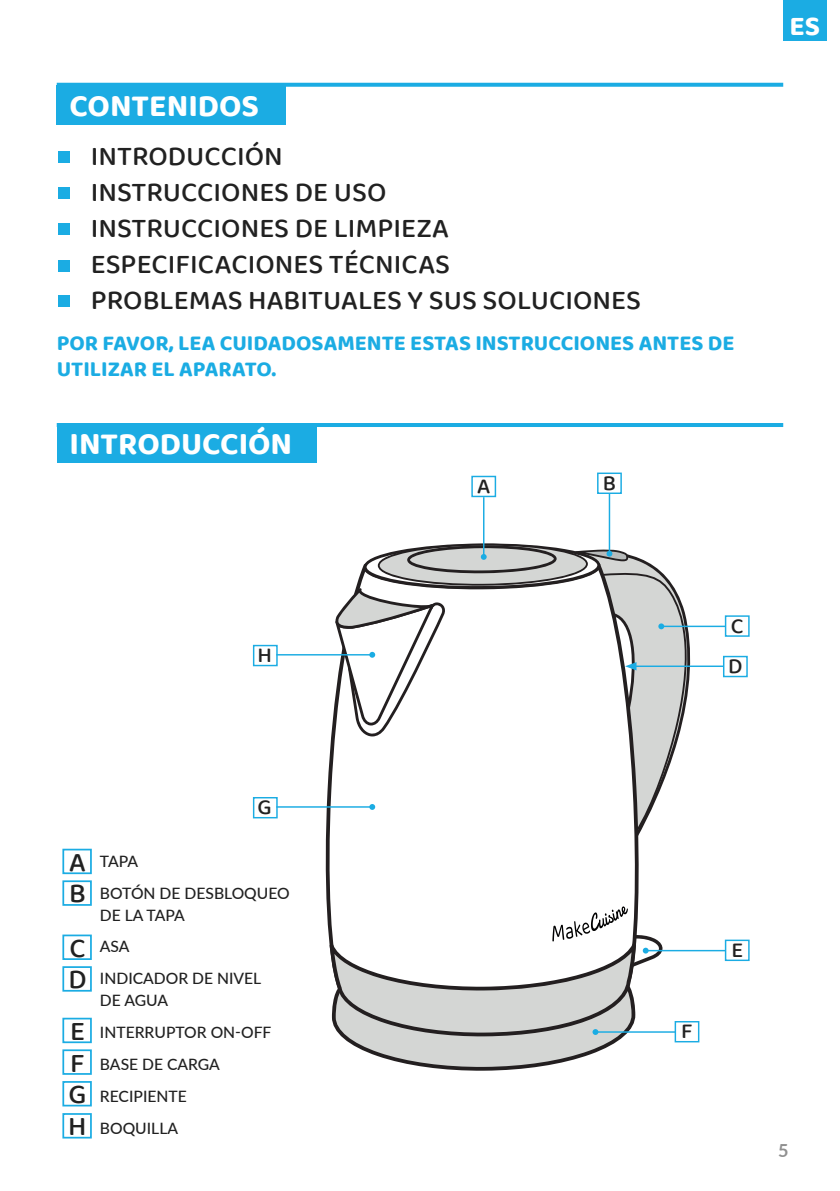
<style>
.page{position:relative;width:840px;height:1191px;background:#fff}
.page>*{position:absolute;margin:0;border:0;box-sizing:border-box;transform-origin:0 0}
.t1{font:700 32px "Baloo 2";color:#fff}
.t2{font:500 28px "Baloo 2";color:#212121}
.t3{font:700 28px "Baloo 2";color:#fff}
.t4{font:500 27.8px "Baloo 2";color:#212121}
.t5{font:700 22px/26.4px "Baloo 2";color:#1bace3}
.t6{font:500 22px "Baloo 2";color:#212121}
.t7{font:700 18px "Lato";color:#909090}
.t8{font:500 15.6px "Lato";color:#212121}
</style>
<div class="page">
<div style="left:782px;top:0;width:43px;height:41px;background:#1bace3"></div>
<div style="left:59px;top:151px;width:11px;height:11px;background:#1bace3"></div>
<div style="left:59px;top:188px;width:11px;height:11px;background:#1bace3"></div>
<div style="left:59px;top:223px;width:11px;height:11px;background:#1bace3"></div>
<div style="left:59px;top:260px;width:11px;height:11px;background:#1bace3"></div>
<div style="left:59px;top:295px;width:11px;height:11px;background:#1bace3"></div>
<div style="left:57px;top:86px;width:229px;height:39px;background:#1bace3"></div>
<svg style="left:57px;top:83px;width:725px;height:4px;fill:#1bace3"></svg>
<svg style="left:323px;top:655px;width:316px;height:283px"></svg>
<hr style="left:661px;top:625px;width:64px;height:2px;background:#1bace3">
<hr style="left:645px;top:950px;width:80px;height:1px;background:#1bace3">
<hr style="left:276px;top:806px;width:96px;height:1px;background:#1bace3">
<hr style="left:276px;top:654px;width:96px;height:1px;background:#1bace3">
<hr style="left:595px;top:1031px;width:79px;height:1px;background:#1bace3">
<svg style="left:329px;top:906px;width:334px;height:165px"></svg>
<div style="left:253px;top:797px;width:24px;height:21px;border:1px solid #1bace3"></div>
<div style="left:253px;top:645px;width:24px;height:21px;border:1px solid #1bace3"></div>
<div style="left:674px;top:1021px;width:25px;height:21px;border:1px solid #1bace3"></div>
<div style="left:471px;top:476px;width:25px;height:21px;border:1px solid #1bace3"></div>
<div style="left:596px;top:472px;width:25px;height:22px;border:1px solid #1bace3"></div>
<hr style="left:633px;top:665px;width:90px;height:2px;background:#1bace3">
<div style="left:722px;top:656px;width:25px;height:21px;border:1px solid #1bace3"></div>
<hr style="left:482px;top:497px;width:2px;height:60px;background:#1bace3">
<hr style="left:608px;top:494px;width:2px;height:60px;background:#1bace3">
<svg style="left:334px;top:543px;width:369px;height:294px"></svg>
<div style="left:57px;top:423px;width:259px;height:40px;background:#1bace3"></div>
<hr style="left:57px;top:423px;width:725px;height:4px;background:#1bace3">
<div style="left:62px;top:848px;width:30px;height:26px;border:2px solid #1bace3"></div>
<div style="left:62px;top:880px;width:30px;height:25px;border:2px solid #1bace3"></div>
<div style="left:62px;top:934px;width:30px;height:26px;border:2px solid #1bace3"></div>
<div style="left:62px;top:966px;width:30px;height:25px;border:2px solid #1bace3"></div>
<div style="left:62px;top:1017px;width:30px;height:26px;border:2px solid #1bace3"></div>
<div style="left:62px;top:1049px;width:30px;height:25px;border:2px solid #1bace3"></div>
<div style="left:62px;top:1081px;width:30px;height:25px;border:2px solid #1bace3"></div>
<div style="left:62px;top:1113px;width:30px;height:25px;border:2px solid #1bace3"></div>
<div style="left:724px;top:615px;width:25px;height:22px;border:1px solid #1bace3"></div>
<div style="left:724px;top:939px;width:25px;height:22px;border:1px solid #1bace3"></div>
<p class="t1" style="left:69px;top:86px;width:191px">CONTENIDOS</p>
<p class="t2" style="left:91px;top:136px;width:193px">INTRODUCCIÓN</p>
<p class="t2" style="left:91px;top:172px;width:297px">INSTRUCCIONES DE USO</p>
<p class="t2" style="left:91px;top:208px;width:359px">INSTRUCCIONES DE LIMPIEZA</p>
<p class="t2" style="left:91px;top:244px;width:360px">ESPECIFICACIONES TÉCNICAS</p>
<p class="t2" style="left:91px;top:280px;width:551px">PROBLEMAS HABITUALES Y SUS SOLUCIONES</p>
<p class="t5" style="left:57px;top:329px;width:678px">POR FAVOR, LEA CUIDADOSAMENTE ESTAS INSTRUCCIONES ANTES DE<br>UTILIZAR EL APARATO.</p>
<p class="t1" style="left:69px;top:424px;width:224px">INTRODUCCIÓN</p>
<p class="t6" style="left:477px;top:470px;width:15px">A</p>
<p class="t6" style="left:602px;top:467px;width:15px">B</p>
<p class="t3" style="left:788px;top:9px;width:32px">ES</p>
<p class="t6" style="left:257px;top:639px;width:16px">H</p>
<p class="t6" style="left:730px;top:610px;width:14px">C</p>
<p class="t6" style="left:727px;top:650px;width:16px">D</p>
<p class="t6" style="left:257px;top:791px;width:16px">G</p>
<p class="t4" style="left:69px;top:842px;width:18px">A</p>
<p class="t4" style="left:69px;top:873px;width:18px">B</p>
<p class="t4" style="left:69px;top:927px;width:18px">C</p>
<p class="t4" style="left:68px;top:959px;width:20px">D</p>
<p class="t4" style="left:70px;top:1011px;width:16px">E</p>
<p class="t4" style="left:70px;top:1043px;width:16px">F</p>
<p class="t4" style="left:68px;top:1074px;width:19px">G</p>
<p class="t4" style="left:68px;top:1106px;width:20px">H</p>
<p class="t8" style="left:100px;top:850px;width:40px">TAPA</p>
<p class="t8" style="left:100px;top:881px;width:191px">BOTÓN DE DESBLOQUEO</p>
<p class="t8" style="left:100px;top:903px;width:86px">DE LA TAPA</p>
<p class="t8" style="left:100px;top:935px;width:31px">ASA</p>
<p class="t8" style="left:100px;top:967px;width:163px">INDICADOR DE NIVEL</p>
<p class="t8" style="left:100px;top:989px;width:70px">DE AGUA</p>
<p class="t8" style="left:100px;top:1021px;width:173px">INTERRUPTOR ON-OFF</p>
<p class="t8" style="left:100px;top:1053px;width:121px">BASE DE CARGA</p>
<p class="t8" style="left:100px;top:1085px;width:88px">RECIPIENTE</p>
<p class="t8" style="left:100px;top:1116px;width:80px">BOQUILLA</p>
<p class="t6" style="left:681px;top:1015px;width:13px">F</p>
<p class="t6" style="left:731px;top:934px;width:13px">E</p>
<p class="t7" style="left:777px;top:1137px;width:12px">5</p>
</div>
